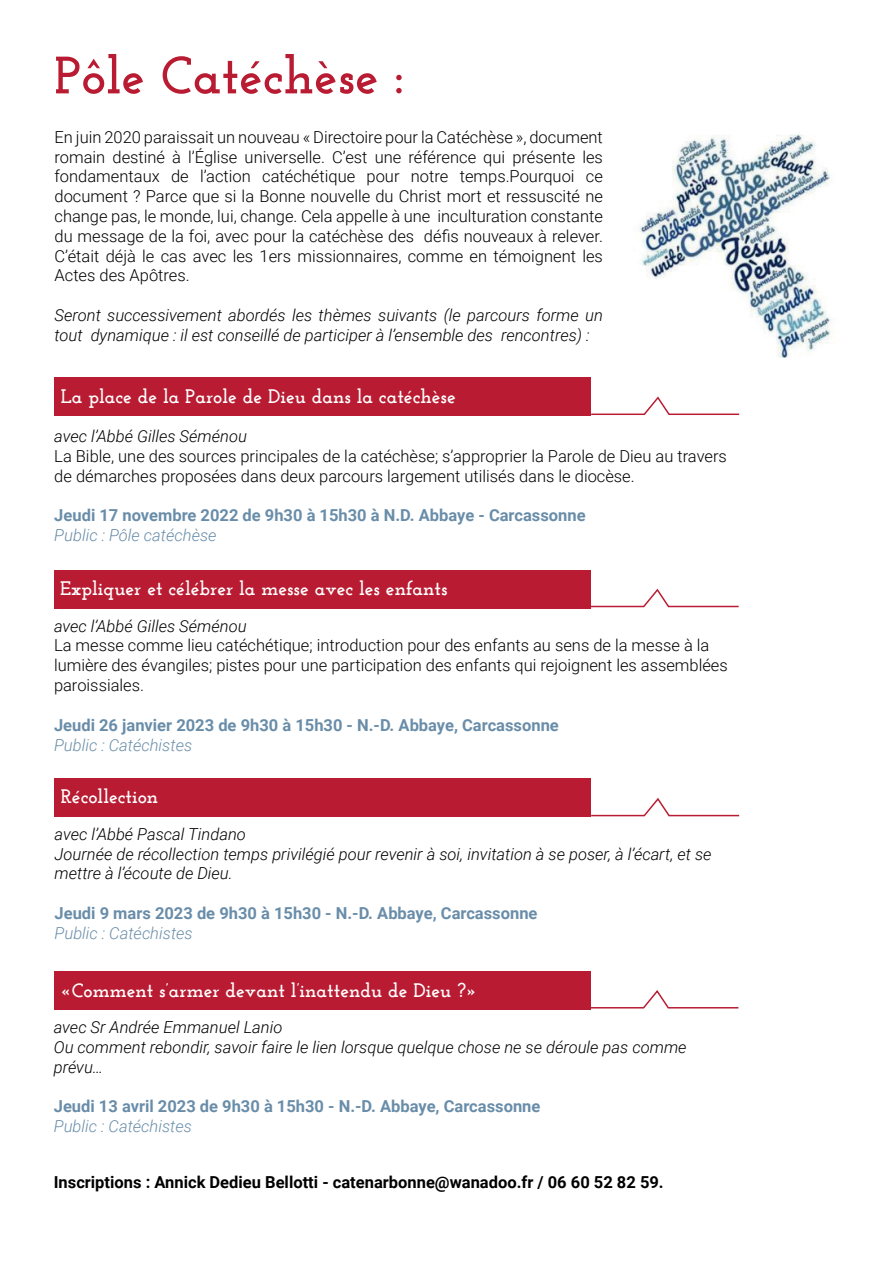
<style>
.page{position:relative;width:893px;height:1263px;background:#fff}
.page>*{position:absolute;margin:0;border:0;box-sizing:border-box;transform-origin:0 0}
.t1{font:700 52.5px "Josefin Slab";color:#b91c32}
.t2{font:700 19.5px "Josefin Slab";color:#fff}
.t3{font:300 16.5px/19.8px "Roboto";color:#000}
.t4{font:italic 300 16.5px/19.8px "Roboto";color:#000}
.t5{font:700 16.5px "Roboto";color:#698da9}
.t6{font:700 16.5px "Roboto";color:#000}
.t7{font:italic 300 16.5px "Roboto";color:#6b8faa}
.t8{font:italic 300 16.5px "Roboto";color:#698da9}
</style>
<div class="page">
<div style="left:54px;top:377px;width:537px;height:39px;background:#b91c32"></div>
<div style="left:54px;top:570px;width:537px;height:38px;background:#b91c32"></div>
<svg style="left:591px;top:396px;width:149px;height:19px"></svg>
<svg style="left:591px;top:588px;width:148px;height:20px"></svg>
<div style="left:54px;top:778px;width:537px;height:38px;background:#b91c32"></div>
<svg style="left:590px;top:798px;width:150px;height:19px"></svg>
<div style="left:54px;top:971px;width:536px;height:38px;background:#b91c32"></div>
<svg style="left:590px;top:989px;width:149px;height:20px"></svg>
<img style="left:640px;top:134px;width:191px;height:223px">
<h1 class="t1" style="left:54px;top:44px;width:351px">Pôle Catéchèse :</h1>
<p class="t3" style="left:55px;top:126px;width:550px;text-align:justify">En juin 2020 paraissait un nouveau « Directoire pour la Catéchèse », document romain destiné à l’Église universelle. C’est une référence qui présente les fondamentaux de l’action catéchétique pour notre temps.Pourquoi ce document ? Parce que si la Bonne nouvelle du Christ mort et ressuscité ne change pas, le monde, lui, change. Cela appelle à une inculturation constante du message de la foi, avec pour la catéchèse des défis nouveaux à relever.<br>C’était déjà le cas avec les 1ers missionnaires, comme en témoignent les Actes des Apôtres.</p>
<p class="t4" style="left:55px;top:305px;width:550px">Seront successivement abordés les thèmes suivants (le parcours forme un tout dynamique : il est conseillé de participer à l’ensemble des rencontres) :</p>
<p class="t2" style="left:61px;top:384px;width:397px">La place de la Parole de Dieu dans la catéchèse</p>
<p class="t4" style="left:54px;top:426px;width:194px">avec l’Abbé Gilles Séménou</p>
<p class="t3" style="left:54px;top:445px;width:674px">La Bible, une des sources principales de la catéchèse; s’approprier la Parole de Dieu au travers de démarches proposées dans deux parcours largement utilisés dans le diocèse.</p>
<p class="t5" style="left:54px;top:504px;width:533px">Jeudi 17 novembre 2022 de 9h30 à 15h30 à N.D. Abbaye - Carcassonne</p>
<p class="t8" style="left:54px;top:524px;width:164px">Public : Pôle catéchèse</p>
<p class="t2" style="left:60px;top:577px;width:389px">Expliquer et célébrer la messe avec les enfants</p>
<p class="t4" style="left:54px;top:615px;width:194px">avec l’Abbé Gilles Séménou</p>
<p class="t3" style="left:54px;top:635px;width:675px">La messe comme lieu catéchétique; introduction pour des enfants au sens de la messe à la lumière des évangiles; pistes pour une participation des enfants qui rejoignent les assemblées paroissiales.</p>
<p class="t5" style="left:54px;top:713px;width:506px">Jeudi 26 janvier 2023 de 9h30 à 15h30 - N.-D. Abbaye, Carcassonne</p>
<p class="t7" style="left:54px;top:733px;width:140px">Public : Catéchistes</p>
<p class="t2" style="left:61px;top:785px;width:99px">Récollection</p>
<p class="t4" style="left:55px;top:823px;width:658px">avec l’Abbé Pascal Tindano<br>Journée de récollection temps privilégié pour revenir à soi, invitation à se poser, à l’écart, et se mettre à l’écoute de Dieu.</p>
<p class="t5" style="left:55px;top:901px;width:484px">Jeudi 9 mars 2023 de 9h30 à 15h30 - N.-D. Abbaye, Carcassonne</p>
<p class="t7" style="left:55px;top:921px;width:140px">Public : Catéchistes</p>
<p class="t2" style="left:60px;top:978px;width:419px">«Comment s’armer devant l’inattendu de Dieu ?»</p>
<p class="t4" style="left:54px;top:1016px;width:634px">avec Sr Andrée Emmanuel Lanio<br>Ou comment rebondir, savoir faire le lien lorsque quelque chose ne se déroule pas comme prévu…</p>
<p class="t5" style="left:54px;top:1095px;width:488px">Jeudi 13 avril 2023 de 9h30 à 15h30 - N.-D. Abbaye, Carcassonne</p>
<p class="t7" style="left:54px;top:1114px;width:140px">Public : Catéchistes</p>
<p class="t6" style="left:54px;top:1170px;width:611px">Inscriptions : Annick Dedieu Bellotti - catenarbonne@wanadoo.fr / 06 60 52 82 59.</p>
</div>
